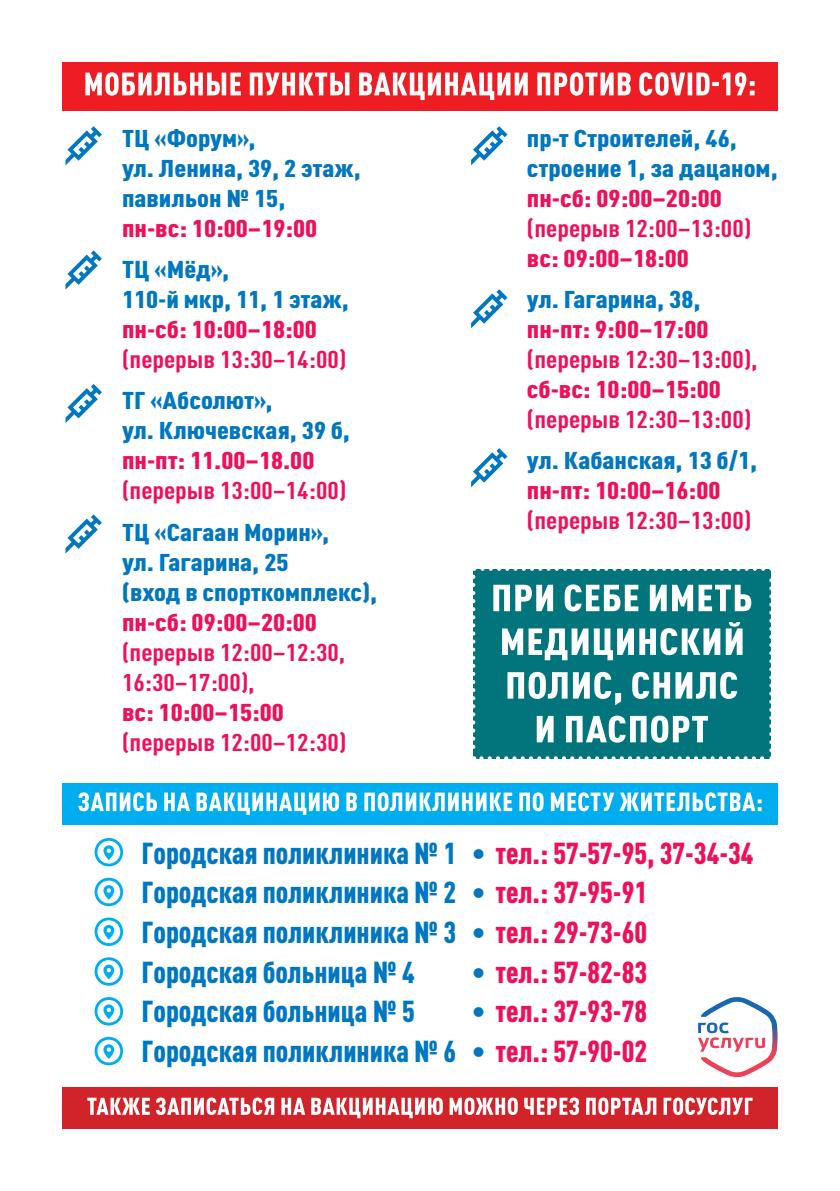
<style>
.page{position:relative;width:840px;height:1191px;background:#fff}
.page>*{position:absolute;margin:0;border:0;box-sizing:border-box;transform-origin:0 0}
.t1{font:900 condensed 30px/39.6px "DIN Pro";color:#0077c0}
.t2{font:900 condensed 30px/39.6px "DIN Pro";color:#ee1059;text-align:right}
.t3{font:900 condensed 24px/30px "DIN Pro";color:#0077c0;scale:1.18 1}
.t4{font:700 condensed 24px/30px "DIN Pro";color:#ee1059;scale:1.18 1}
.t5{font:900 condensed 24px "DIN Pro";color:#ee1059;scale:1.18 1}
.s1{color:#ee1059}
.s2{color:#0077c0}
</style>
<div class="page">
<div style="left:62px;top:1087px;width:715px;height:41px;background:#d1232a"></div>
<div style="left:62px;top:783px;width:715px;height:41px;background:#00aeef"></div>
<div style="left:473px;top:569px;width:297px;height:189px;background:#01747c"></div>
<svg style="left:473px;top:577px;width:2px;height:181px"></svg>
<svg style="left:481px;top:756px;width:290px;height:3px"></svg>
<svg style="left:769px;top:569px;width:2px;height:181px"></svg>
<svg style="left:473px;top:569px;width:289px;height:2px"></svg>
<div style="left:62px;top:62px;width:715px;height:48px;background:#ee1d23"></div>
<svg style="left:85px;top:72px;width:669px;height:28px"></svg>
<svg style="left:65px;top:126px;width:37px;height:39px"></svg>
<svg style="left:65px;top:250px;width:37px;height:40px"></svg>
<svg style="left:65px;top:384px;width:37px;height:39px"></svg>
<svg style="left:65px;top:514px;width:37px;height:39px"></svg>
<svg style="left:471px;top:126px;width:36px;height:39px"></svg>
<svg style="left:471px;top:289px;width:36px;height:39px"></svg>
<svg style="left:471px;top:448px;width:36px;height:39px"></svg>
<svg style="left:536px;top:715px;width:171px;height:27px"></svg>
<svg style="left:507px;top:672px;width:229px;height:33px"></svg>
<svg style="left:502px;top:622px;width:240px;height:38px"></svg>
<svg style="left:493px;top:584px;width:257px;height:27px"></svg>
<svg style="left:87px;top:1097px;width:665px;height:21px"></svg>
<svg style="left:78px;top:792px;width:683px;height:23px"></svg>
<svg style="left:94px;top:838px;width:29px;height:28px"></svg>
<svg style="left:94px;top:877px;width:29px;height:29px"></svg>
<svg style="left:94px;top:917px;width:29px;height:29px"></svg>
<svg style="left:94px;top:957px;width:29px;height:28px"></svg>
<svg style="left:94px;top:997px;width:29px;height:28px"></svg>
<svg style="left:94px;top:1036px;width:29px;height:29px"></svg>
<svg style="left:698px;top:997px;width:78px;height:80px"></svg>
<p class="t3" style="left:122px;top:121px;width:204px">ТЦ «Форум»,<br>ул. Ленина, 39, 2 этаж, павильон № 15,</p>
<p class="t5" style="left:122px;top:209px;width:167px">пн-вс: 10:00–19:00</p>
<p class="t3" style="left:122px;top:252px;width:194px">ТЦ «Мёд»,<br>110-й мкр, 11, 1 этаж,</p>
<p class="t5" style="left:122px;top:311px;width:167px">пн-сб: 10:00–18:00</p>
<p class="t4" style="left:122px;top:342px;width:191px">(перерыв 13:30–14:00)</p>
<p class="t3" style="left:122px;top:383px;width:195px">ТГ «Абсолют»,<br>ул. Ключевская, 39 б,</p>
<p class="t5" style="left:122px;top:442px;width:164px">пн-пт: 11.00–18.00</p>
<p class="t4" style="left:122px;top:474px;width:191px">(перерыв 13:00–14:00)</p>
<p class="t3" style="left:122px;top:515px;width:218px">ТЦ «Сагаан Морин»,<br>ул. Гагарина, 25<br>(вход в спорткомплекс),</p>
<p class="t5" style="left:122px;top:603px;width:167px">пн-сб: 09:00–20:00</p>
<p class="t4" style="left:122px;top:635px;width:191px">(перерыв 12:00–12:30,<br>16:30–17:00),</p>
<p class="t5" style="left:122px;top:693px;width:139px">вс: 10:00–15:00</p>
<p class="t4" style="left:122px;top:725px;width:191px">(перерыв 12:00–12:30)</p>
<p class="t3" style="left:526px;top:121px;width:214px">пр-т Строителей, 46, строение 1, за дацаном,</p>
<p class="t5" style="left:526px;top:179px;width:167px">пн-сб: 09:00–20:00</p>
<p class="t4" style="left:526px;top:211px;width:191px">(перерыв 12:00–13:00)</p>
<p class="t5" style="left:526px;top:239px;width:139px">вс: 09:00–18:00</p>
<p class="t3" style="left:526px;top:282px;width:148px">ул. Гагарина, 38,</p>
<p class="t5" style="left:526px;top:311px;width:155px">пн-пт: 9:00–17:00</p>
<p class="t4" style="left:526px;top:342px;width:197px">(перерыв 12:30–13:00),</p>
<p class="t5" style="left:526px;top:371px;width:166px">сб-вс: 10:00–15:00</p>
<p class="t4" style="left:526px;top:402px;width:191px">(перерыв 12:30–13:00)</p>
<p class="t3" style="left:526px;top:443px;width:196px">ул. Кабанская, 13 б/1,</p>
<p class="t5" style="left:526px;top:472px;width:165px">пн-пт: 10:00–16:00</p>
<p class="t4" style="left:526px;top:504px;width:191px">(перерыв 12:30–13:00)</p>
<p class="t1" style="left:141px;top:830px;width:613px">Городская поликлиника № 1 • <span class="s1">тел.: 57-57-95, 37-34-34<br></span>Городская поликлиника № 2 • <span class="s1">тел.: 37-95-91<br></span>Городская поликлиника № 3 • <span class="s1">тел.: 29-73-60<br></span>Городская больница № 4</p>
<p class="t2" style="left:472px;top:949px;width:176px"><span class="s2">•</span> тел.: 57-82-83</p>
<p class="t1" style="left:141px;top:989px;width:274px">Городская больница № 5</p>
<p class="t2" style="left:141px;top:989px;width:507px"><span class="s2">•</span> тел.: 37-93-78<br><span class="s2">Городская поликлиника № 6 •</span> тел.: 57-90-02</p>
</div>
